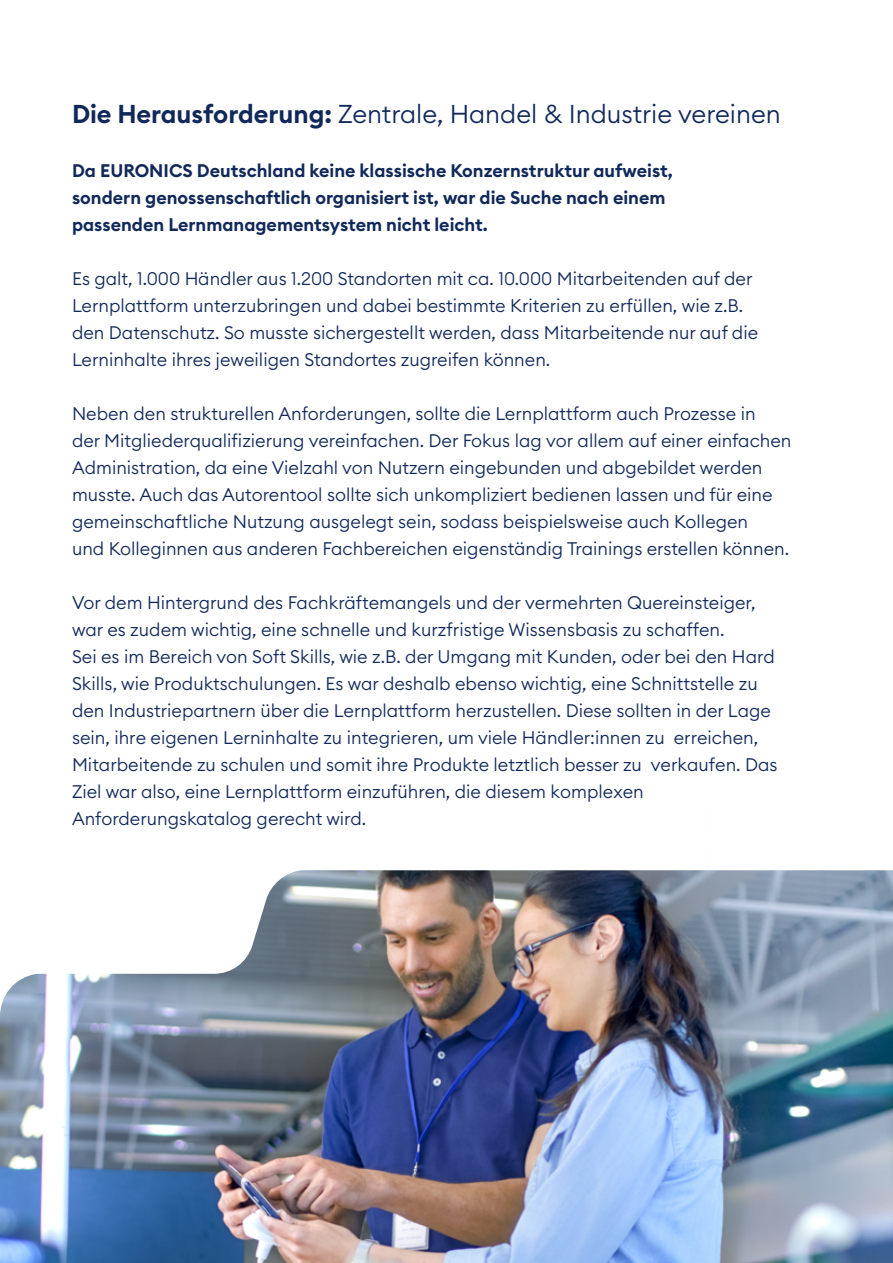
<style>
.page{position:relative;width:893px;height:1263px;background:#fff}
.page>*{position:absolute;margin:0;border:0;box-sizing:border-box;transform-origin:0 0}
.t1{font:300 25.5px "Euclid Circular B";color:#11295a}
.t2{font:300 18px/27px "Euclid Circular B";color:#11295a}
.t3{font:600 18px/27px "Euclid Circular B";color:#11295a}
.s1{font-weight:600}
</style>
<div class="page">
<img style="left:0;top:870px;width:892px;height:393px">
<h1 class="t1" style="left:72px;top:98px;width:710px"><span class="s1">Die Herausforderung:</span> Zentrale, Handel &amp; Industrie vereinen</h1>
<p class="t3" style="left:72px;top:157px;width:602px">Da EURONICS Deutschland keine klassische Konzernstruktur aufweist, sondern genossenschaftlich organisiert ist, war die Suche nach einem passenden Lernmanagementsystem nicht leicht.</p>
<p class="t2" style="left:72px;top:265px;width:687px">Es galt, 1.000 Händler aus 1.200 Standorten mit ca. 10.000 Mitarbeitenden auf der Lernplattform unterzubringen und dabei bestimmte Kriterien zu erfüllen, wie z.B. den Datenschutz. So musste sichergestellt werden, dass Mitarbeitende nur auf die Lerninhalte ihres jeweiligen Standortes zugreifen können.</p>
<p class="t2" style="left:72px;top:400px;width:721px">Neben den strukturellen Anforderungen, sollte die Lernplattform auch Prozesse in<br>der Mitgliederqualifizierung vereinfachen. Der Fokus lag vor allem auf einer einfachen Administration, da eine Vielzahl von Nutzern eingebunden und abgebildet werden musste. Auch das Autorentool sollte sich unkompliziert bedienen lassen und für eine gemeinschaftliche Nutzung ausgelegt sein, sodass beispielsweise auch Kollegen<br>und Kolleginnen aus anderen Fachbereichen eigenständig Trainings erstellen können.</p>
<p class="t2" style="left:72px;top:589px;width:707px">Vor dem Hintergrund des Fachkräftemangels und der vermehrten Quereinsteiger, war es zudem wichtig, eine schnelle und kurzfristige Wissensbasis zu schaffen.<br>Sei es im Bereich von Soft Skills, wie z.B. der Umgang mit Kunden, oder bei den Hard Skills, wie Produktschulungen. Es war deshalb ebenso wichtig, eine Schnittstelle zu den Industriepartnern über die Lernplattform herzustellen. Diese sollten in der Lage sein, ihre eigenen Lerninhalte zu integrieren, um viele Händler:innen zu erreichen, Mitarbeitende zu schulen und somit ihre Produkte letztlich besser zu verkaufen. Das Ziel war also, eine Lernplattform einzuführen, die diesem komplexen Anforderungskatalog gerecht wird.</p>
</div>
